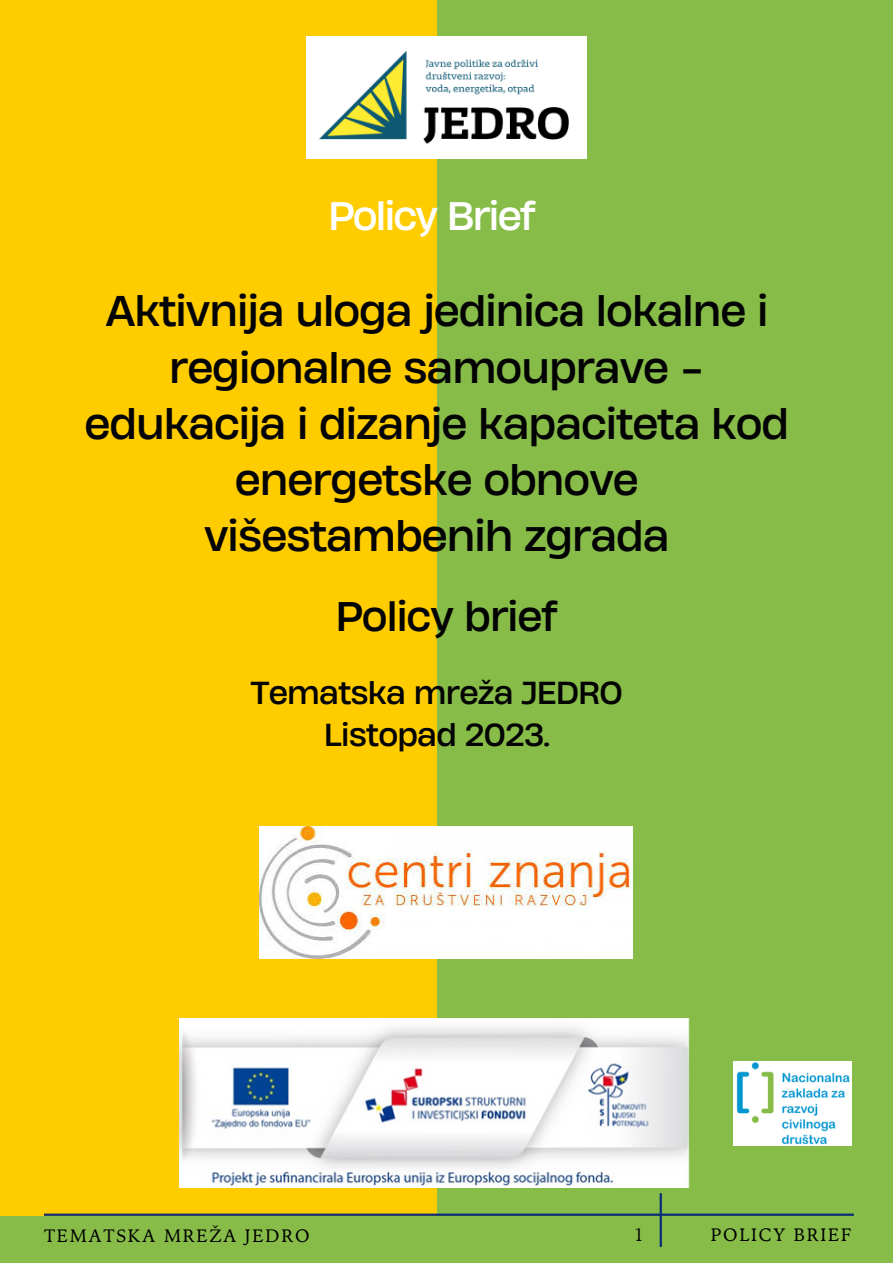
<style>
.page{position:relative;width:893px;height:1264px;background:#fff}
.page>*{position:absolute;margin:0;border:0;box-sizing:border-box;transform-origin:0 0}
.t1{font:40.5px/56.2px "Heading Now 74";letter-spacing:-.025em;color:#030303;text-align:center}
.t2{font:39px "Heading Now 74";letter-spacing:-.025em;color:#030303}
.t3{font:37.5px "Heading Now 74";letter-spacing:-.045em;color:#fff}
.t4{font:30px "Heading Now 74";letter-spacing:-.025em;color:#030303}
.t5{font:18px "TY Serif";letter-spacing:.1em;color:#000}
</style>
<div class="page">
<div style="left:0;top:0;width:892px;height:1262px;background:#fc0"></div>
<div style="left:437px;top:0;width:455px;height:1262px;background:#87bc49"></div>
<div style="left:0;top:1215px;width:892px;height:47px;background:#87bc49"></div>
<img style="left:306px;top:36px;width:280px;height:123px">
<hr style="left:44px;top:1213px;width:809px;height:2px;background:#0a2c76">
<hr style="left:659px;top:1193px;width:2px;height:53px;background:#0a2c76">
<img style="left:180px;top:1018px;width:510px;height:169px">
<img style="left:733px;top:1061px;width:118px;height:84px">
<img style="left:259px;top:827px;width:374px;height:131px">
<p class="t3" style="left:328px;top:190px;width:208px">Policy Brief</p>
<p class="t1" style="left:84px;top:282px;width:706px">Aktivnija uloga jedinica lokalne i regionalne samouprave - edukacija i dizanje kapaciteta kod energetske obnove višestambenih zgrada</p>
<p class="t2" style="left:335px;top:590px;width:223px">Policy brief</p>
<p class="t4" style="left:251px;top:672px;width:373px">Tematska mreža JEDRO</p>
<p class="t4" style="left:324px;top:714px;width:228px">Listopad 2023.</p>
<p class="t5" style="left:44px;top:1224px;width:267px">TEMATSKA MREŽA JEDRO</p>
<p class="t5" style="left:634px;top:1223px;width:10px">1</p>
<p class="t5" style="left:710px;top:1223px;width:142px">POLICY BRIEF</p>
</div>
